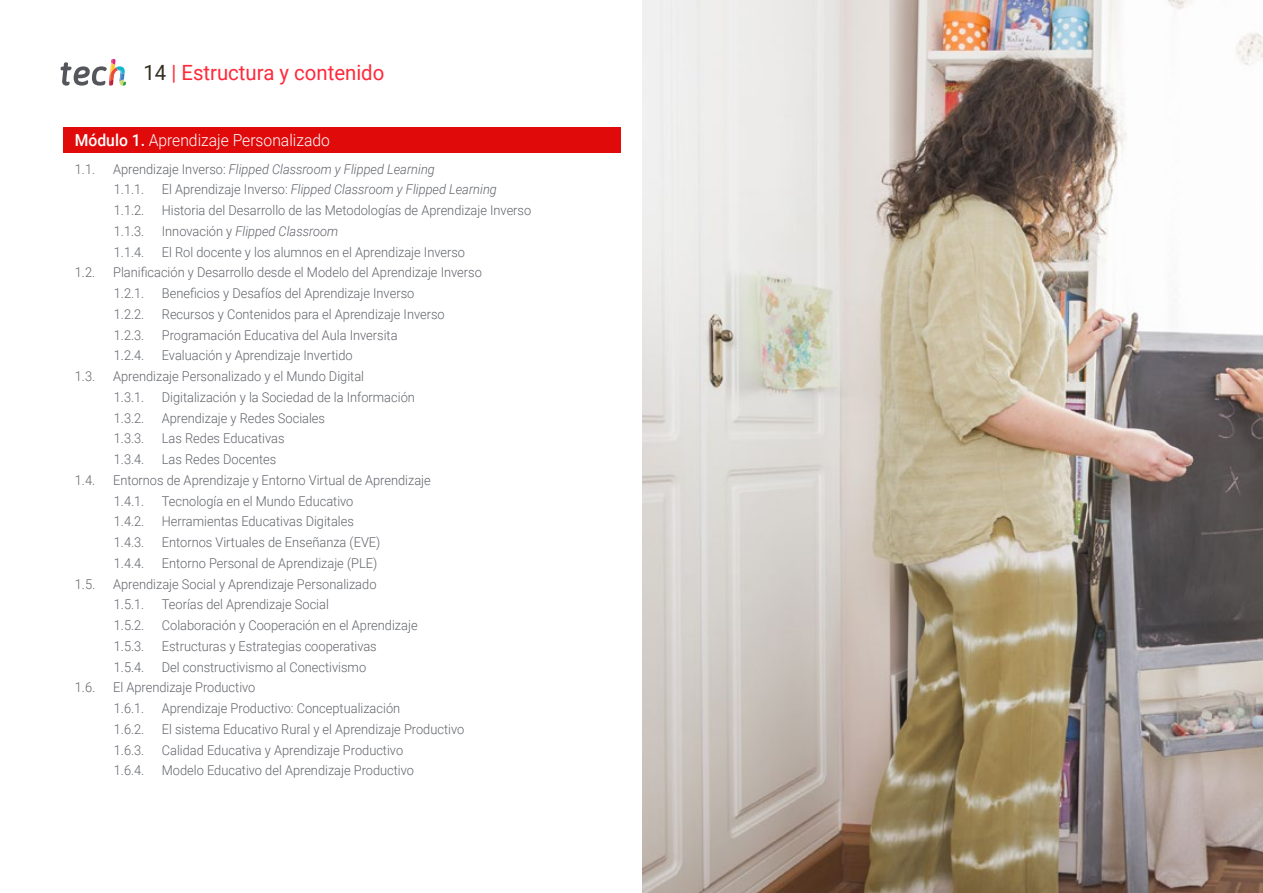
<style>
.page{position:relative;width:1263px;height:893px;background:#fff}
.page>*{position:absolute;margin:0;border:0;box-sizing:border-box;transform-origin:0 0}
.t1{font:21px "Roboto";color:#ff293a}
.t2{font:300 16.5px "Roboto";color:#fff;scale:.95 1}
.t3{font:300 13.5px/20.7px "Roboto";color:#61646a;scale:.95 1}
.t4{font:italic 300 13.5px/20.7px "Roboto";color:#61646a;scale:.95 1}
.s1{color:#312e20}
.s2{font-weight:500}
.s3{font-style:normal}
</style>
<div class="page">
<img style="left:642px;top:0;width:621px;height:893px">
<svg style="left:61px;top:59px;width:65px;height:27px"></svg>
<div style="left:64px;top:128px;width:557px;height:25px;background:#e00a0a"></div>
<h1 class="t1" style="left:144px;top:57px;width:242px"><span class="s1">14</span> | Estructura y contenido</h1>
<p class="t2" style="left:75px;top:129px;width:270px"><span class="s2">Módulo 1.</span> Aprendizaje Personalizado</p>
<p class="t3" style="left:75px;top:158px;width:23px">1.1.</p>
<p class="t4" style="left:113px;top:158px;width:340px"><span class="s3">Aprendizaje Inverso:</span> Flipped Classroom y Flipped Learning<br><span class="s3">1.1.1.</span></p>
<p class="t4" style="left:162px;top:179px;width:354px"><span class="s3">El Aprendizaje Inverso:</span> Flipped Classroom y Flipped Learning</p>
<p class="t3" style="left:114px;top:199px;width:34px">1.1.2.</p>
<p class="t3" style="left:162px;top:199px;width:390px">Historia del Desarrollo de las Metodologías de Aprendizaje Inverso</p>
<p class="t3" style="left:114px;top:220px;width:34px">1.1.3.</p>
<p class="t4" style="left:162px;top:220px;width:187px"><span class="s3">Innovación y</span> Flipped Classroom</p>
<p class="t3" style="left:114px;top:241px;width:34px">1.1.4.</p>
<p class="t3" style="left:162px;top:241px;width:321px">El Rol docente y los alumnos en el Aprendizaje Inverso</p>
<p class="t3" style="left:75px;top:262px;width:23px">1.2.</p>
<p class="t3" style="left:113px;top:262px;width:390px">Planificación y Desarrollo desde el Modelo del Aprendizaje Inverso<br>1.2.1.</p>
<p class="t3" style="left:162px;top:282px;width:267px">Beneficios y Desafíos del Aprendizaje Inverso</p>
<p class="t3" style="left:114px;top:303px;width:34px">1.2.2.</p>
<p class="t3" style="left:162px;top:303px;width:299px">Recursos y Contenidos para el Aprendizaje Inverso</p>
<p class="t3" style="left:114px;top:324px;width:34px">1.2.3.</p>
<p class="t3" style="left:162px;top:324px;width:250px">Programación Educativa del Aula Inversita</p>
<p class="t3" style="left:114px;top:345px;width:34px">1.2.4.</p>
<p class="t3" style="left:162px;top:345px;width:202px">Evaluación y Aprendizaje Invertido</p>
<p class="t3" style="left:75px;top:365px;width:23px">1.3.</p>
<p class="t3" style="left:113px;top:365px;width:266px">Aprendizaje Personalizado y el Mundo Digital<br>1.3.1.</p>
<p class="t3" style="left:162px;top:386px;width:268px">Digitalización y la Sociedad de la Información</p>
<p class="t3" style="left:114px;top:407px;width:34px">1.3.2.</p>
<p class="t3" style="left:162px;top:407px;width:173px">Aprendizaje y Redes Sociales</p>
<p class="t3" style="left:114px;top:428px;width:34px">1.3.3.</p>
<p class="t3" style="left:162px;top:428px;width:131px">Las Redes Educativas</p>
<p class="t3" style="left:114px;top:448px;width:34px">1.3.4.</p>
<p class="t3" style="left:162px;top:448px;width:122px">Las Redes Docentes</p>
<p class="t3" style="left:75px;top:469px;width:23px">1.4.</p>
<p class="t3" style="left:113px;top:469px;width:336px">Entornos de Aprendizaje y Entorno Virtual de Aprendizaje<br>1.4.1.</p>
<p class="t3" style="left:162px;top:490px;width:203px">Tecnología en el Mundo Educativo</p>
<p class="t3" style="left:114px;top:511px;width:34px">1.4.2.</p>
<p class="t3" style="left:162px;top:511px;width:204px">Herramientas Educativas Digitales</p>
<p class="t3" style="left:114px;top:531px;width:34px">1.4.3.</p>
<p class="t3" style="left:162px;top:531px;width:232px">Entornos Virtuales de Enseñanza (EVE)</p>
<p class="t3" style="left:114px;top:552px;width:34px">1.4.4.</p>
<p class="t3" style="left:162px;top:552px;width:228px">Entorno Personal de Aprendizaje (PLE)</p>
<p class="t3" style="left:75px;top:573px;width:23px">1.5.</p>
<p class="t3" style="left:113px;top:573px;width:279px">Aprendizaje Social y Aprendizaje Personalizado<br>1.5.1.</p>
<p class="t3" style="left:162px;top:594px;width:177px">Teorías del Aprendizaje Social</p>
<p class="t3" style="left:114px;top:614px;width:34px">1.5.2.</p>
<p class="t3" style="left:162px;top:614px;width:271px">Colaboración y Cooperación en el Aprendizaje</p>
<p class="t3" style="left:114px;top:635px;width:34px">1.5.3.</p>
<p class="t3" style="left:162px;top:635px;width:228px">Estructuras y Estrategias cooperativas</p>
<p class="t3" style="left:114px;top:656px;width:34px">1.5.4.</p>
<p class="t3" style="left:162px;top:656px;width:217px">Del constructivismo al Conectivismo</p>
<p class="t3" style="left:75px;top:677px;width:23px">1.6.</p>
<p class="t3" style="left:113px;top:677px;width:151px">El Aprendizaje Productivo<br>1.6.1.</p>
<p class="t3" style="left:162px;top:697px;width:252px">Aprendizaje Productivo: Conceptualización</p>
<p class="t3" style="left:114px;top:718px;width:34px">1.6.2.</p>
<p class="t3" style="left:162px;top:718px;width:320px">El sistema Educativo Rural y el Aprendizaje Productivo</p>
<p class="t3" style="left:114px;top:739px;width:34px">1.6.3.</p>
<p class="t3" style="left:162px;top:739px;width:256px">Calidad Educativa y Aprendizaje Productivo</p>
<p class="t3" style="left:114px;top:760px;width:34px">1.6.4.</p>
<p class="t3" style="left:162px;top:760px;width:267px">Modelo Educativo del Aprendizaje Productivo</p>
</div>
